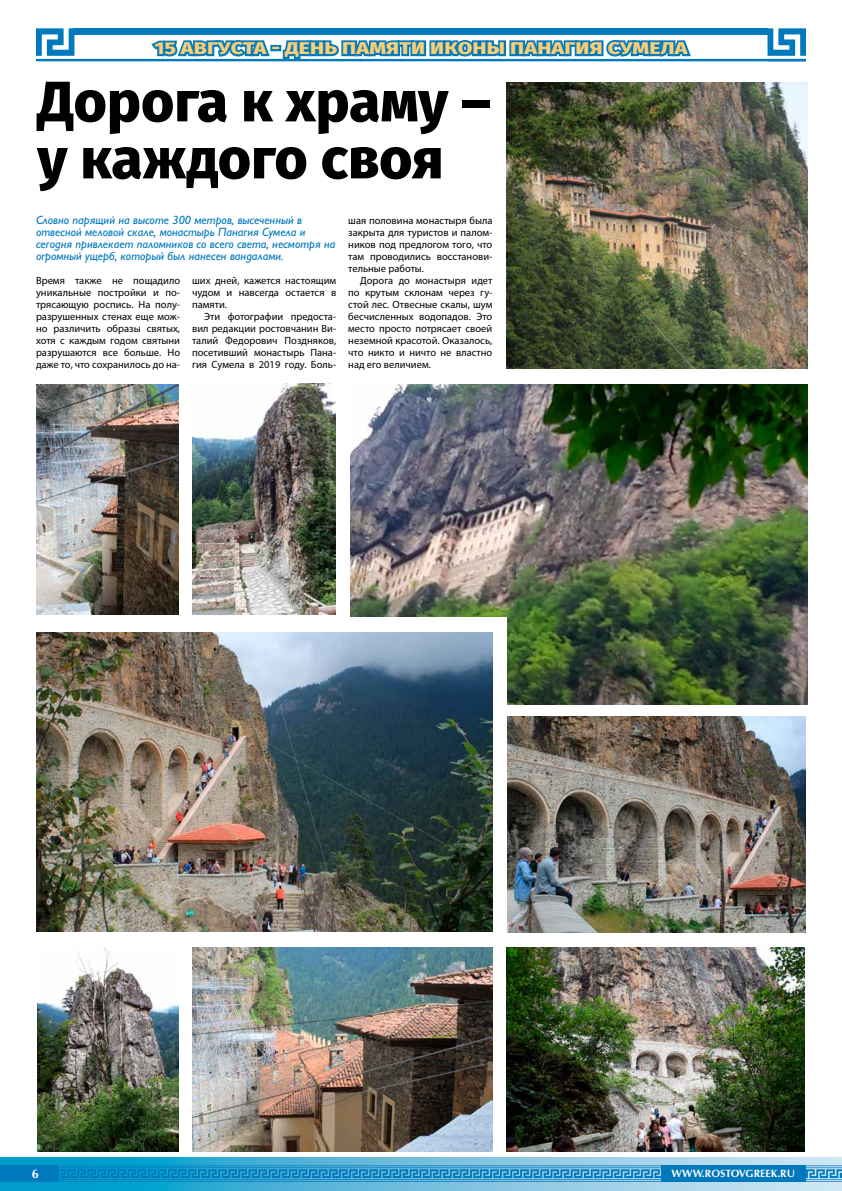
<style>
.page{position:relative;width:842px;height:1191px;background:#fff}
.page>*{position:absolute;margin:0;border:0;box-sizing:border-box;transform-origin:0 0}
.t1{font:800 57px/57px "Fira Sans";color:#000}
.t2{font:800 17px "Fira Sans";letter-spacing:.01em;color:#fdcf75;scale:1.25 1}
.t3{font:italic 12px/12px "Gill Sans C";color:#0079bd}
.t4{font:700 12px "Opium New C";color:#fff}
.t5{font:10.5px/12px "Myriad Pro";color:#000;text-align:justify}
.t6{font:700 10px "Opium New C";color:#fff}
</style>
<div class="page">
<svg style="left:0;top:1157px;width:842px;height:34px;background:#64bbdc"></svg>
<div style="left:661px;top:1165px;width:145px;height:16px;background:#0078bc"></div>
<div style="left:0;top:1165px;width:57px;height:16px;background:#0078bc"></div>
<svg style="left:57px;top:1165px;width:604px;height:16px;background:#2c97ca"></svg>
<svg style="left:806px;top:1165px;width:36px;height:16px"></svg>
<img style="left:506px;top:947px;width:299px;height:204px">
<img style="left:351px;top:384px;width:456px;height:320px">
<img style="left:508px;top:716px;width:298px;height:216px">
<img style="left:36px;top:384px;width:143px;height:230px">
<img style="left:506px;top:82px;width:301px;height:286px">
<img style="left:193px;top:383px;width:143px;height:231px">
<img style="left:193px;top:947px;width:299px;height:204px">
<img style="left:37px;top:947px;width:142px;height:204px">
<div style="left:324px;top:617px;width:182px;height:108px;background:#fff"></div>
<img style="left:36px;top:632px;width:456px;height:299px">
<svg style="left:36px;top:28px;width:770px;height:65px"></svg>
<h2 class="t2" style="left:154px;top:33px;width:428px">15 АВГУСТА - ДЕНЬ ПАМЯТИ ИКОНЫ ПАНАГИЯ СУМЕЛА</h2>
<h1 class="t1" style="left:37px;top:68px;width:455px">Дорога к храму – у каждого своя</h1>
<p class="t3" style="left:36px;top:214px;width:301px">Словно парящий на высоте 300 метров, высеченный в отвесной меловой скале, монастырь Панагия Сумела и сегодня привлекает паломников со всего света, несмотря на огромный ущерб, который был нанесен вандалами.</p>
<p class="t5" style="left:36px;top:274px;width:146px">Время также не пощадило уникальные постройки и по&shy;трясающую роспись. На полу&shy;разрушенных стенах еще мож&shy;но различить образы святых, хотя с каждым годом святыни разрушаются все больше. Но даже то, что сохранилось до на-</p>
<p class="t5" style="left:192px;top:274px;width:146px">ших дней, кажется настоящим чудом и навсегда остается в памяти.</p>
<p class="t5" style="left:192px;top:310px;width:146px;text-indent:12px">Эти фотографии предоста&shy;вил редакции ростовчанин Ви&shy;талий Федорович Поздняков, посетивший монастырь Пана&shy;гия Сумела в 2019 году. Боль-</p>
<p class="t5" style="left:348px;top:214px;width:146px">шая половина монастыря была закрыта для туристов и палом&shy;ников под предлогом того, что там проводились восстанови&shy;тельные работы.</p>
<p class="t5" style="left:348px;top:274px;width:146px;text-indent:12px">Дорога до монастыря идет по крутым склонам через гу&shy;стой лес. Отвесные скалы, шум бесчисленных водопадов. Это место просто потрясает своей неземной красотой. Оказалось, что никто и ничто не властно над его величием.</p>
<p class="t4" style="left:32px;top:1166px;width:9px">6</p>
<p class="t6" style="left:672px;top:1167px;width:125px">WWW.ROSTOVGREEK.RU</p>
</div>
